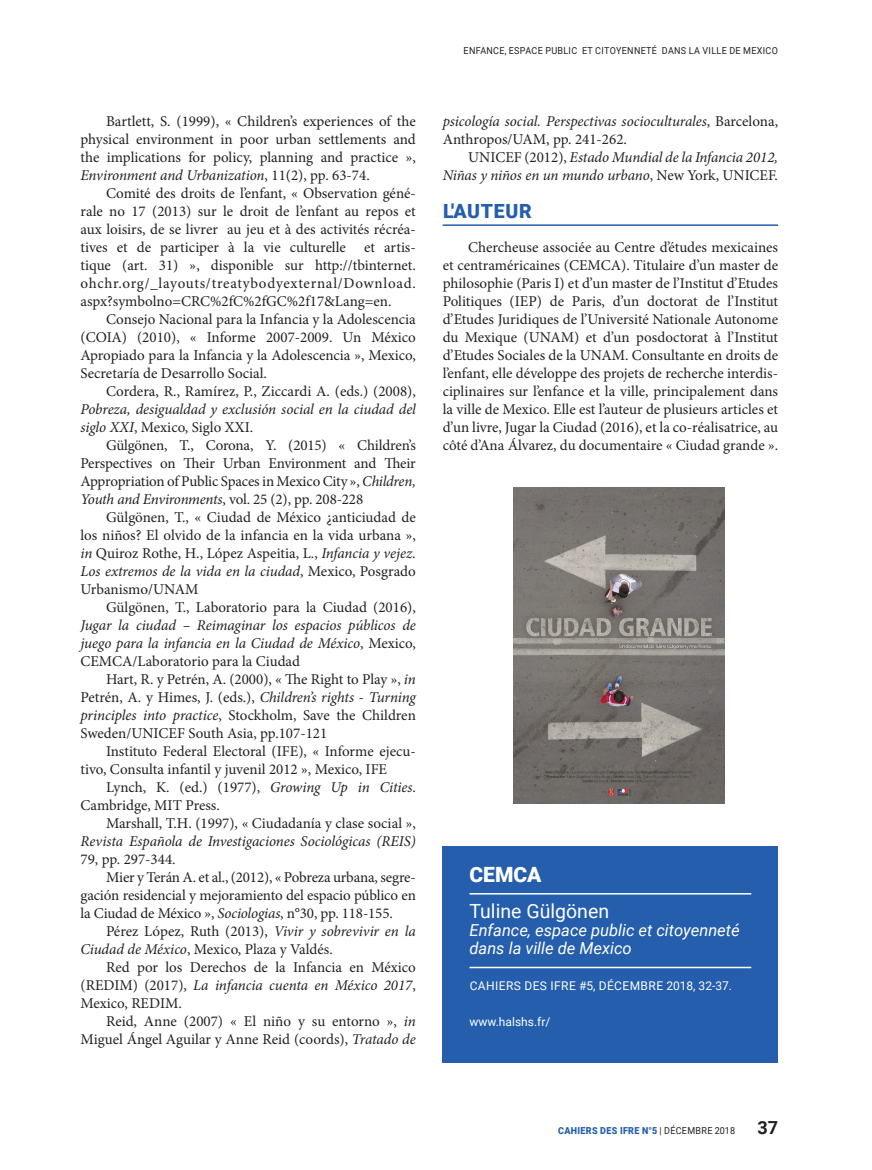
<style>
.page{position:relative;width:872px;height:1170px;background:#fff}
.page>*{position:absolute;margin:0;border:0;box-sizing:border-box;transform-origin:0 0}
.IFRE{font:900 21px "Roboto";color:#fff}
.Auteur{font:19.5px "Roboto";color:#fff}
.intertitre_article{font:900 19.5px "Roboto";letter-spacing:.035em;color:#245eac}
.Tittre{font:italic 16.5px/18px "Roboto";color:#fff}
.Texte_principal{font:15px/18px "Minion Pro";color:#231f20;text-align:justify}
.Texte_principal-2{font:italic 15px/18px "Minion Pro";letter-spacing:-.005em;color:#231f20;text-align:justify}
.source{font:12px "Roboto";letter-spacing:.035em;color:#fff}
.URL{font:12px "Roboto";color:#fff}
.t1{font:9.6px "Roboto";letter-spacing:.035em;color:#231f20;scale:.93 1}
.t2{font:900 9.6px "Roboto";letter-spacing:.035em;color:#245eac;scale:.93 1}
.s1{font-style:italic}
.s2{font-style:normal}
.s3{font-weight:400;color:#231f20}
.s4{font-weight:700;font-size:18px;color:#231f20}
</style>
<div class="page">
<hr style="left:443px;top:224px;width:335px;height:2px;background:#245eac">
<div style="left:443px;top:845px;width:335px;height:216px;background:#245eac"></div>
<hr style="left:469px;top:893px;width:282px;height:1px;background:#fff">
<hr style="left:469px;top:966px;width:282px;height:2px;background:#fff">
<img style="left:513px;top:487px;width:211px;height:316px">
<p class="Texte_principal" style="left:80px;top:112px;width:337px;text-indent:26px">Bartlett, S. (1999), « Children’s experiences of the physical environment in poor urban settlements and the implications for policy, planning and practice », <span class="s1">Environment and Urbanization</span>, 11(2), pp. 63-74.</p>
<p class="Texte_principal" style="left:80px;top:184px;width:337px;text-indent:26px">Comité des droits de l’enfant, « Observation géné&shy;rale no 17 (2013) sur le droit de l’enfant au repos et aux loisirs, de se livrer au jeu et à des activités récréa&shy;tives et de participer à la vie culturelle et artis&shy;tique (art. 31) », disponible sur http://tbinternet. ohchr.org/_layouts/treatybodyexternal/Download. aspx?symbolno=CRC%2fC%2fGC%2f17&amp;Lang=en.</p>
<p class="Texte_principal" style="left:80px;top:310px;width:337px;text-indent:26px">Consejo Nacional para la Infancia y la Adolescencia (COIA) (2010), « Informe 2007-2009. Un México Apropiado para la Infancia y la Adolescencia », Mexico, Secretaría de Desarrollo Social.</p>
<p class="Texte_principal" style="left:80px;top:382px;width:337px;text-indent:26px">Cordera, R., Ramírez, P., Ziccardi A. (eds.) (2008), <span class="s1">Pobreza, desigualdad y exclusión social en la ciudad del siglo XXI</span>, Mexico, Siglo XXI.</p>
<p class="Texte_principal" style="left:80px;top:436px;width:337px;text-indent:26px">Gülgönen, T., Corona, Y. (2015) « Children’s Perspectives on Their Urban Environment and Their Appropriation of Public Spaces in Mexico City », <span class="s1">Children, Youth and Environments</span>, vol. 25 (2), pp. 208-228</p>
<p class="Texte_principal" style="left:80px;top:508px;width:337px;text-indent:26px">Gülgönen, T., « Ciudad de México ¿anticiudad de los niños? El olvido de la infancia en la vida urbana », <span class="s1">in</span> Quiroz Rothe, H., López Aspeitia, L., <span class="s1">Infancia y vejez.<br>Los extremos de la vida en la ciudad</span>, Mexico, Posgrado Urbanismo/UNAM</p>
<p class="Texte_principal-2" style="left:80px;top:598px;width:337px;text-indent:26px"><span class="s2">Gülgönen, T., Laboratorio para la Ciudad (2016), </span>Jugar la ciudad – Reimaginar los espacios públicos de juego para la infancia en la Ciudad de México<span class="s2">, Mexico, CEMCA/Laboratorio para la Ciudad</span></p>
<p class="Texte_principal" style="left:80px;top:670px;width:337px;text-indent:26px">Hart, R. y Petrén, A. (2000), « The Right to Play », <span class="s1">in </span>Petrén, A. y Himes, J. (eds.), <span class="s1">Children’s rights - Turning principles into practice</span>, Stockholm, Save the Children Sweden/UNICEF South Asia, pp.107-121</p>
<p class="Texte_principal" style="left:80px;top:742px;width:337px;text-indent:26px">Instituto Federal Electoral (IFE), « Informe ejecu&shy;tivo, Consulta infantil y juvenil 2012 », Mexico, IFE</p>
<p class="Texte_principal" style="left:80px;top:778px;width:337px;text-indent:26px">Lynch, K. (ed.) (1977), <span class="s1">Growing Up in Cities</span>.<br>Cambridge, MIT Press.</p>
<p class="Texte_principal" style="left:80px;top:814px;width:337px;text-indent:26px">Marshall, T.H. (1997), « Ciudadanía y clase social », <span class="s1">Revista Española de Investigaciones Sociológicas (REIS)<br></span>79, pp. 297-344.</p>
<p class="Texte_principal" style="left:80px;top:868px;width:337px;text-indent:26px">Mier y Terán A. et al., (2012), « Pobreza urbana, segre&shy;gación residencial y mejoramiento del espacio público en la Ciudad de México », <span class="s1">Sociologias</span>, n°30, pp. 118-155.</p>
<p class="Texte_principal" style="left:80px;top:922px;width:337px;text-indent:26px">Pérez López, Ruth (2013), <span class="s1">Vivir y sobrevivir en la<br>Ciudad de México</span>, Mexico, Plaza y Valdés.</p>
<p class="Texte_principal" style="left:80px;top:958px;width:337px;text-indent:26px">Red por los Derechos de la Infancia en México (REDIM) (2017), <span class="s1">La infancia cuenta en México 2017</span>, Mexico, REDIM.</p>
<p class="Texte_principal" style="left:80px;top:1012px;width:337px;text-align:right">Reid, Anne (2007) « El niño y su entorno », <span class="s1">in<br></span>Miguel Ángel Aguilar y Anne Reid (coords), <span class="s1">Tratado de</span></p>
<p class="t1" style="left:463px;top:44px;width:74px">ENFANCE, ESPACE</p>
<p class="t1" style="left:545px;top:44px;width:251px">PUBLIC ET CITOYENNETÉ DANS LA VILLE DE MEXICO</p>
<p class="Texte_principal-2" style="left:443px;top:112px;width:337px">psicología social. Perspectivas socioculturales<span class="s2">, Barcelona,<br>Anthropos/UAM, pp. 241-262.</span></p>
<p class="Texte_principal-2" style="left:443px;top:148px;width:337px;text-align:right"><span class="s2">UNICEF (2012),</span> Estado Mundial de la Infancia 2012,<br>Niñas y niños en un mundo urbano<span class="s2">, New York, UNICEF.</span></p>
<p class="intertitre_article" style="left:443px;top:197px;width:90px">L'AUTEUR</p>
<p class="Texte_principal" style="left:443px;top:238px;width:337px;text-indent:26px">Chercheuse associée au Centre d’études mexicaines et centraméricaines (CEMCA). Titulaire d’un master de philosophie (Paris I) et d’un master de l’Institut d’Etudes Politiques (IEP) de Paris, d’un doctorat de l’Institut d’Etudes Juridiques de l’Université Nationale Autonome du Mexique (UNAM) et d’un posdoctorat à l’Institut d’Etudes Sociales de la UNAM. Consultante en droits de l’enfant, elle développe des projets de recherche interdis&shy;ciplinaires sur l’enfance et la ville, principalement dans la ville de Mexico. Elle est l’auteur de plusieurs articles et d’un livre, Jugar la Ciudad (2016), et la co-réalisatrice, au côté d’Ana Álvarez, du documentaire « Ciudad grande ».</p>
<p class="IFRE" style="left:469px;top:859px;width:74px">CEMCA</p>
<p class="Auteur" style="left:469px;top:897px;width:141px">TULINE GÜLGÖNEN</p>
<p class="Tittre" style="left:469px;top:920px;width:272px">Enfance, espace public et citoyenneté dans la ville de Mexico</p>
<p class="source" style="left:470px;top:977px;width:264px">CAHI ERS DES IFRE #5, DÉCEMBRE 2018, 32-37.</p>
<p class="URL" style="left:469px;top:1013px;width:82px">WWW.HALSHS.FR/</p>
<p class="t2" style="left:558px;top:1123px;width:238px">CAHIERS DES IFRE N°5 <span class="s3">| DÉCEMBRE 2018</span> <span class="s4">37</span></p>
</div>
